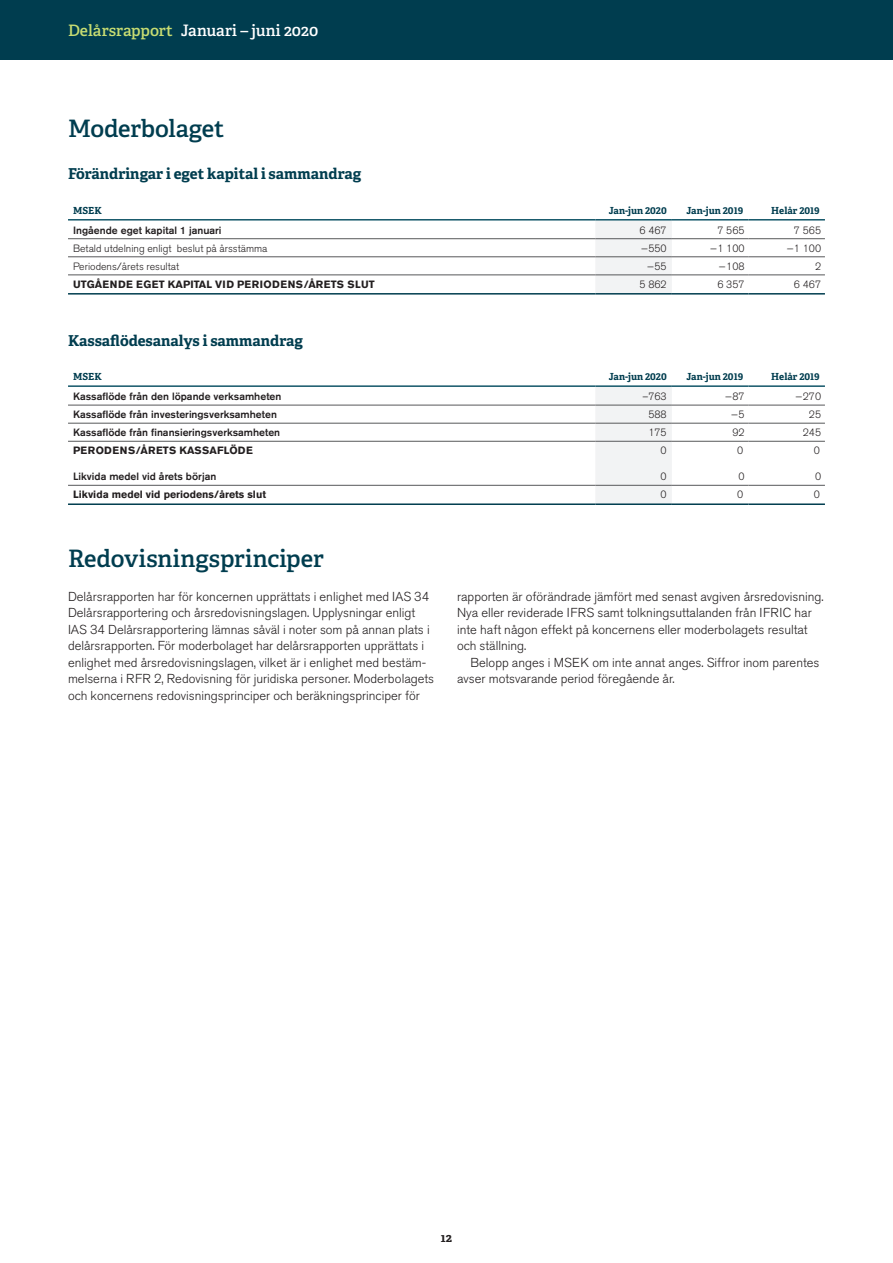
<style>
.page{position:relative;width:893px;height:1263px;background:#fff}
.page>*{position:absolute;margin:0;border:0;box-sizing:border-box;transform-origin:0 0}
.SVS_BV_Rubrik_1{font:600 24px "Adelle";letter-spacing:-.005em;color:#003d4f}
.t1{font:600 15.75px "Adelle";color:#fff}
.SVS_Mellis_1{font:700 15px "Adelle";color:#003d4f}
.SVS_Bröd{font:300 12.9px/16.5px "Akzidenz Grotesk Std";color:#231f20}
.SVS_Bröd_-_indrag{font:300 12.9px/16.5px "Akzidenz Grotesk Std";color:#231f20}
.t2{font:700 12px "Adelle";color:#231f20}
.SVS_Tabelltext_fet{font:500 10.5px "Akzidenz Grotesk Std";color:#231f20}
.SVS_Tabell_summa{font:700 10.5px "Akzidenz Grotesk Std";letter-spacing:.015em;color:#231f20}
.SVS_Tabelltext_siffr{font:300 10.5px "Akzidenz Grotesk Std";color:#231f20}
.SVS_Tabelltext_norma{font:300 10.5px "Akzidenz Grotesk Std";color:#231f20}
.SVS_Tabell_huvud{font:700 9.75px "Adelle";color:#003d4f}
.s1{color:#c7dc72}
</style>
<div class="page">
<div style="left:0;top:0;width:893px;height:60px;background:#003d4f"></div>
<div style="left:595px;top:221px;width:77px;height:72px;background:#f2f3f4"></div>
<hr style="left:68px;top:257px;width:527px;height:1px;background:#57585a">
<hr style="left:595px;top:257px;width:77px;height:1px;background:#57585a">
<hr style="left:672px;top:257px;width:76px;height:1px;background:#57585a">
<hr style="left:748px;top:257px;width:77px;height:1px;background:#57585a">
<hr style="left:595px;top:219px;width:77px;height:2px;background:#125668">
<hr style="left:672px;top:219px;width:76px;height:2px;background:#125668">
<hr style="left:748px;top:219px;width:77px;height:2px;background:#125668">
<hr style="left:68px;top:219px;width:527px;height:2px;background:#125668">
<hr style="left:68px;top:238px;width:527px;height:1px;background:#57585a">
<hr style="left:595px;top:238px;width:77px;height:1px;background:#57585a">
<hr style="left:672px;top:238px;width:76px;height:1px;background:#57585a">
<hr style="left:748px;top:238px;width:77px;height:1px;background:#57585a">
<hr style="left:68px;top:274px;width:527px;height:1px;background:#57585a">
<hr style="left:595px;top:274px;width:77px;height:1px;background:#57585a">
<hr style="left:672px;top:274px;width:76px;height:1px;background:#57585a">
<hr style="left:748px;top:274px;width:77px;height:1px;background:#57585a">
<hr style="left:68px;top:293px;width:527px;height:2px;background:#003d4f">
<hr style="left:595px;top:293px;width:77px;height:2px;background:#003d4f">
<hr style="left:672px;top:293px;width:76px;height:2px;background:#003d4f">
<hr style="left:748px;top:293px;width:77px;height:2px;background:#003d4f">
<div style="left:595px;top:387px;width:77px;height:116px;background:#f2f3f4"></div>
<hr style="left:595px;top:385px;width:77px;height:2px;background:#125668">
<hr style="left:672px;top:385px;width:76px;height:2px;background:#125668">
<hr style="left:748px;top:385px;width:77px;height:2px;background:#125668">
<hr style="left:68px;top:385px;width:527px;height:2px;background:#125668">
<hr style="left:68px;top:405px;width:527px;height:1px;background:#57585a">
<hr style="left:595px;top:405px;width:77px;height:1px;background:#57585a">
<hr style="left:672px;top:405px;width:76px;height:1px;background:#57585a">
<hr style="left:748px;top:405px;width:77px;height:1px;background:#57585a">
<hr style="left:68px;top:423px;width:527px;height:1px;background:#57585a">
<hr style="left:595px;top:423px;width:77px;height:1px;background:#57585a">
<hr style="left:672px;top:423px;width:76px;height:1px;background:#57585a">
<hr style="left:748px;top:423px;width:77px;height:1px;background:#57585a">
<hr style="left:68px;top:441px;width:527px;height:1px;background:#57585a">
<hr style="left:595px;top:441px;width:77px;height:1px;background:#57585a">
<hr style="left:672px;top:441px;width:76px;height:1px;background:#57585a">
<hr style="left:748px;top:441px;width:77px;height:1px;background:#57585a">
<hr style="left:68px;top:485px;width:527px;height:1px;background:#57585a">
<hr style="left:595px;top:485px;width:77px;height:1px;background:#57585a">
<hr style="left:672px;top:485px;width:76px;height:1px;background:#57585a">
<hr style="left:748px;top:485px;width:77px;height:1px;background:#57585a">
<hr style="left:68px;top:503px;width:527px;height:2px;background:#003d4f">
<hr style="left:595px;top:503px;width:77px;height:2px;background:#003d4f">
<hr style="left:672px;top:503px;width:76px;height:2px;background:#003d4f">
<hr style="left:748px;top:503px;width:77px;height:2px;background:#003d4f">
<p class="t1" style="left:68px;top:21px;width:252px"><span class="s1">Delårsrapport</span> Januari – juni 2020</p>
<p class="SVS_BV_Rubrik_1" style="left:68px;top:114px;width:158px">Moderbolaget</p>
<p class="SVS_Mellis_1" style="left:68px;top:164px;width:295px">Förändringar i eget kapital i sammandrag</p>
<p class="SVS_Tabell_huvud" style="left:73px;top:204px;width:30px">MSEK</p>
<p class="SVS_Tabell_huvud" style="left:609px;top:204px;width:59px">Jan-jun 2020</p>
<p class="SVS_Tabell_huvud" style="left:687px;top:204px;width:58px">Jan-jun 2019</p>
<p class="SVS_Tabell_huvud" style="left:771px;top:204px;width:50px">Helår 2019</p>
<p class="SVS_Tabelltext_fet" style="left:73px;top:223px;width:150px">Ingående eget kapital 1 januari</p>
<p class="SVS_Tabelltext_siffr" style="left:640px;top:224px;width:29px">6 467</p>
<p class="SVS_Tabelltext_siffr" style="left:717px;top:224px;width:29px">7 565</p>
<p class="SVS_Tabelltext_siffr" style="left:794px;top:224px;width:29px">7 565</p>
<p class="SVS_Tabelltext_norma" style="left:73px;top:242px;width:196px">Betald utdelning enligt beslut på årsstämma</p>
<p class="SVS_Tabelltext_siffr" style="left:641px;top:242px;width:27px">−550</p>
<p class="SVS_Tabelltext_siffr" style="left:710px;top:242px;width:36px">−1 100</p>
<p class="SVS_Tabelltext_siffr" style="left:786px;top:242px;width:36px">−1 100</p>
<p class="SVS_Tabelltext_norma" style="left:73px;top:260px;width:107px">Periodens/årets resultat</p>
<p class="SVS_Tabelltext_siffr" style="left:647px;top:260px;width:21px">−55</p>
<p class="SVS_Tabelltext_siffr" style="left:719px;top:260px;width:27px">−108</p>
<p class="SVS_Tabelltext_siffr" style="left:815px;top:260px;width:8px">2</p>
<p class="SVS_Tabell_summa" style="left:73px;top:278px;width:303px">UTGÅENDE EGET KAPITAL VID PERIODENS/ÅRETS SLUT</p>
<p class="SVS_Tabelltext_siffr" style="left:640px;top:278px;width:29px">5 862</p>
<p class="SVS_Tabelltext_siffr" style="left:717px;top:278px;width:29px">6 357</p>
<p class="SVS_Tabelltext_siffr" style="left:794px;top:278px;width:29px">6 467</p>
<p class="SVS_Mellis_1" style="left:68px;top:331px;width:236px">Kassaflödesanalys i sammandrag</p>
<p class="SVS_Tabell_huvud" style="left:73px;top:370px;width:30px">MSEK</p>
<p class="SVS_Tabell_huvud" style="left:609px;top:370px;width:59px">Jan-jun 2020</p>
<p class="SVS_Tabell_huvud" style="left:687px;top:370px;width:58px">Jan-jun 2019</p>
<p class="SVS_Tabell_huvud" style="left:771px;top:370px;width:50px">Helår 2019</p>
<p class="SVS_Tabelltext_fet" style="left:73px;top:390px;width:210px">Kassaflöde från den löpande verksamheten</p>
<p class="SVS_Tabelltext_siffr" style="left:642px;top:390px;width:26px">–763</p>
<p class="SVS_Tabelltext_siffr" style="left:725px;top:390px;width:21px">−87</p>
<p class="SVS_Tabelltext_siffr" style="left:795px;top:390px;width:27px">−270</p>
<p class="SVS_Tabelltext_fet" style="left:73px;top:408px;width:205px">Kassaflöde från investeringsverksamheten</p>
<p class="SVS_Tabelltext_siffr" style="left:648px;top:409px;width:20px">588</p>
<p class="SVS_Tabelltext_siffr" style="left:731px;top:409px;width:15px">−5</p>
<p class="SVS_Tabelltext_siffr" style="left:809px;top:409px;width:14px">25</p>
<p class="SVS_Tabelltext_fet" style="left:73px;top:426px;width:209px">Kassaflöde från finansieringsverksamheten</p>
<p class="SVS_Tabelltext_siffr" style="left:648px;top:427px;width:20px">175</p>
<p class="SVS_Tabelltext_siffr" style="left:732px;top:427px;width:14px">92</p>
<p class="SVS_Tabelltext_siffr" style="left:803px;top:427px;width:20px">245</p>
<p class="SVS_Tabell_summa" style="left:73px;top:444px;width:181px">PERODENS/ÅRETS KASSAFLÖDE</p>
<p class="SVS_Tabelltext_siffr" style="left:661px;top:445px;width:8px">0</p>
<p class="SVS_Tabelltext_siffr" style="left:737px;top:445px;width:8px">0</p>
<p class="SVS_Tabelltext_siffr" style="left:814px;top:445px;width:8px">0</p>
<p class="SVS_Tabelltext_fet" style="left:73px;top:470px;width:145px">Likvida medel vid årets början</p>
<p class="SVS_Tabelltext_siffr" style="left:661px;top:471px;width:8px">0</p>
<p class="SVS_Tabelltext_siffr" style="left:738px;top:471px;width:8px">0</p>
<p class="SVS_Tabelltext_siffr" style="left:815px;top:471px;width:8px">0</p>
<p class="SVS_Tabell_summa" style="left:73px;top:488px;width:194px">Likvida medel vid periodens/årets slut</p>
<p class="SVS_Tabelltext_siffr" style="left:661px;top:489px;width:8px">0</p>
<p class="SVS_Tabelltext_siffr" style="left:737px;top:489px;width:8px">0</p>
<p class="SVS_Tabelltext_siffr" style="left:814px;top:489px;width:8px">0</p>
<p class="SVS_BV_Rubrik_1" style="left:68px;top:543px;width:257px">Redovisningsprinciper</p>
<p class="SVS_Bröd" style="left:68px;top:588px;width:368px">Delårsrapporten har för koncernen upprättats i enlighet med IAS 34<br>Delårsrapportering och årsredovisningslagen. Upplysningar enligt IAS 34 Delårsrapportering lämnas såväl i noter som på annan plats i delårsrapporten. För moderbolaget har delårsrapporten upprättats i enlighet med årsredovisningslagen, vilket är i enlighet med bestäm&shy;melserna i RFR 2, Redovisning för juridiska personer. Moderbolagets och koncernens redovisningsprinciper och beräkningsprinciper för</p>
<p class="SVS_Bröd" style="left:457px;top:588px;width:368px">rapporten är oförändrade jämfört med senast avgiven årsredovisning.<br>Nya eller reviderade IFRS samt tolkningsuttalanden från IFRIC har inte haft någon effekt på koncernens eller moderbolagets resultat och ställning.</p>
<p class="SVS_Bröd_-_indrag" style="left:457px;top:654px;width:364px;text-indent:14px">Belopp anges i MSEK om inte annat anges. Siffror inom parentes avser motsvarande period föregående år.</p>
<p class="t2" style="left:441px;top:1230px;width:13px">12</p>
</div>
